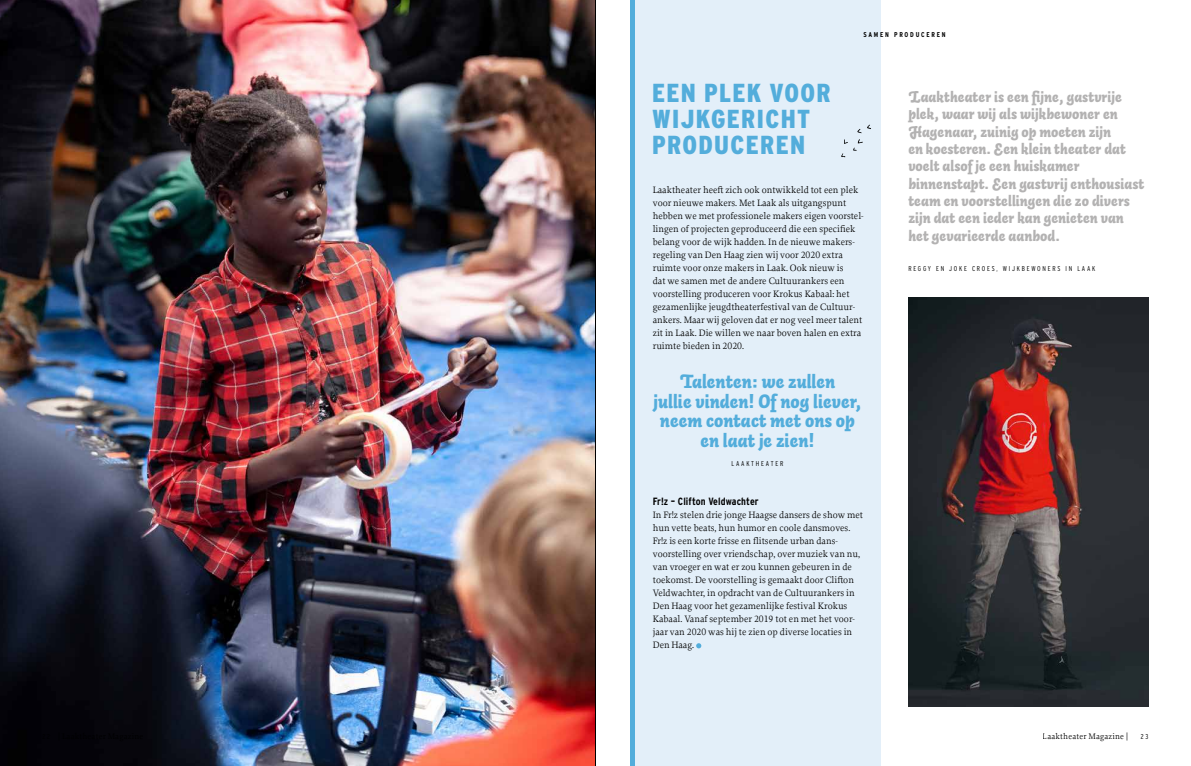
<style>
.page{position:relative;width:1191px;height:766px;background:#fff}
.page>*{position:absolute;margin:0;border:0;box-sizing:border-box;transform-origin:0 0}
.t1{font:900 26px/26px "Interstate Condensed";letter-spacing:.05em;color:#53addb}
.t2{font:19px/19.5px "Auto Pro Black Italic 3";color:#53addb;text-align:center}
.t3{font:15px/17.3px "Auto Pro Black Italic 3";color:#b3b2b2}
.t4{font:700 10.5px "Interstate Condensed";letter-spacing:.01em;color:#000}
.t5{font:9.8px/13px "Proforma";color:#000}
.t6{font:8.5px "Proforma";letter-spacing:.02em;color:#000}
.t7{font:300 7px "Interstate Condensed";letter-spacing:.25em;color:#000}
.t8{font:700 7px "Interstate Condensed";letter-spacing:.25em;color:#000}
.s1{font-family:"Interstate Condensed";font-weight:300;font-size:8.1px}
</style>
<div class="page">
<div style="left:630px;top:0;width:246px;height:765px;background:#53addb"></div>
<img style="left:908px;top:297px;width:240px;height:409px">
<div style="left:635px;top:0;width:245px;height:765px;background:#e3eff9"></div>
<svg style="left:696px;top:643px;width:5px;height:5px"></svg>
<img style="left:0;top:0;width:595px;height:765px">
<svg style="left:857px;top:129px;width:4px;height:4px"></svg>
<svg style="left:841px;top:139px;width:21px;height:18px"></svg>
<hr style="left:595px;top:0;width:1px;height:765px;background:#000">
<p class="t8" style="left:863px;top:30px;width:84px">SAMEN PRODUCEREN</p>
<h1 class="t1" style="left:652px;top:80px;width:180px">EEN PLEK VOOR<br>WIJKGERICHT<br>PRODUCEREN</h1>
<p class="t5" style="left:653px;top:183px;width:212px">Laaktheater heeft zich ook ontwikkeld tot een plek voor nieuwe makers. Met Laak als uitgangspunt hebben we met professionele makers eigen voorstel&shy;lingen of projecten geproduceerd die een specifiek belang voor de wijk hadden. In de nieuwe makers&shy;regeling van Den Haag zien wij voor 2020 extra ruimte voor onze makers in Laak. Ook nieuw is<br>dat we samen met de andere Cultuurankers een voorstelling produceren voor Krokus Kabaal: het gezamenlijke jeugdtheaterfestival van de Cultuur&shy;ankers. Maar wij geloven dat er nog veel meer talent zit in Laak. Die willen we naar boven halen en extra ruimte bieden in 2020.</p>
<h2 class="t2" style="left:653px;top:372px;width:209px">Talenten: we zullen<br>jullie vinden! Of nog liever, neem contact met ons op en laat je zien!</h2>
<p class="t7" style="left:731px;top:459px;width:53px">LAAKTHEATER</p>
<p class="t4" style="left:653px;top:495px;width:107px">Fr!z – Clifton Veldwachter</p>
<p class="t5" style="left:653px;top:508px;width:212px">In Fr!z stelen drie jonge Haagse dansers de show met hun vette beats, hun humor en coole dansmoves.<br>Fr!z is een korte frisse en flitsende urban dans&shy;voorstelling over vriendschap, over muziek van nu, van vroeger en wat er zou kunnen gebeuren in de toekomst. De voorstelling is gemaakt door Clifton Veldwachter, in opdracht van de Cultuurankers in Den Haag voor het gezamenlijke festival Krokus Kabaal. Vanaf september 2019 tot en met het voor&shy;jaar van 2020 was hij te zien op diverse locaties in Den Haag.</p>
<p class="t3" style="left:908px;top:88px;width:238px">Laaktheater is een fijne, gastvrije plek, waar wij als wijkbewoner en Hagenaar, zuinig op moeten zijn<br>en koesteren. Een klein theater dat voelt alsof je een huiskamer binnenstapt. Een gastvrij enthousiast team en voorstellingen die zo divers zijn dat een ieder kan genieten van het gevarieerde aanbod.</p>
<p class="t7" style="left:908px;top:264px;width:188px">REGGY EN JOKE CROES, WIJKBEWONERS IN LAAK</p>
<p class="t6" style="left:1042px;top:731px;width:87px">Laaktheater Magazine <span class="s1">|</span></p>
<p class="t7" style="left:1141px;top:732px;width:9px">23</p>
</div>
